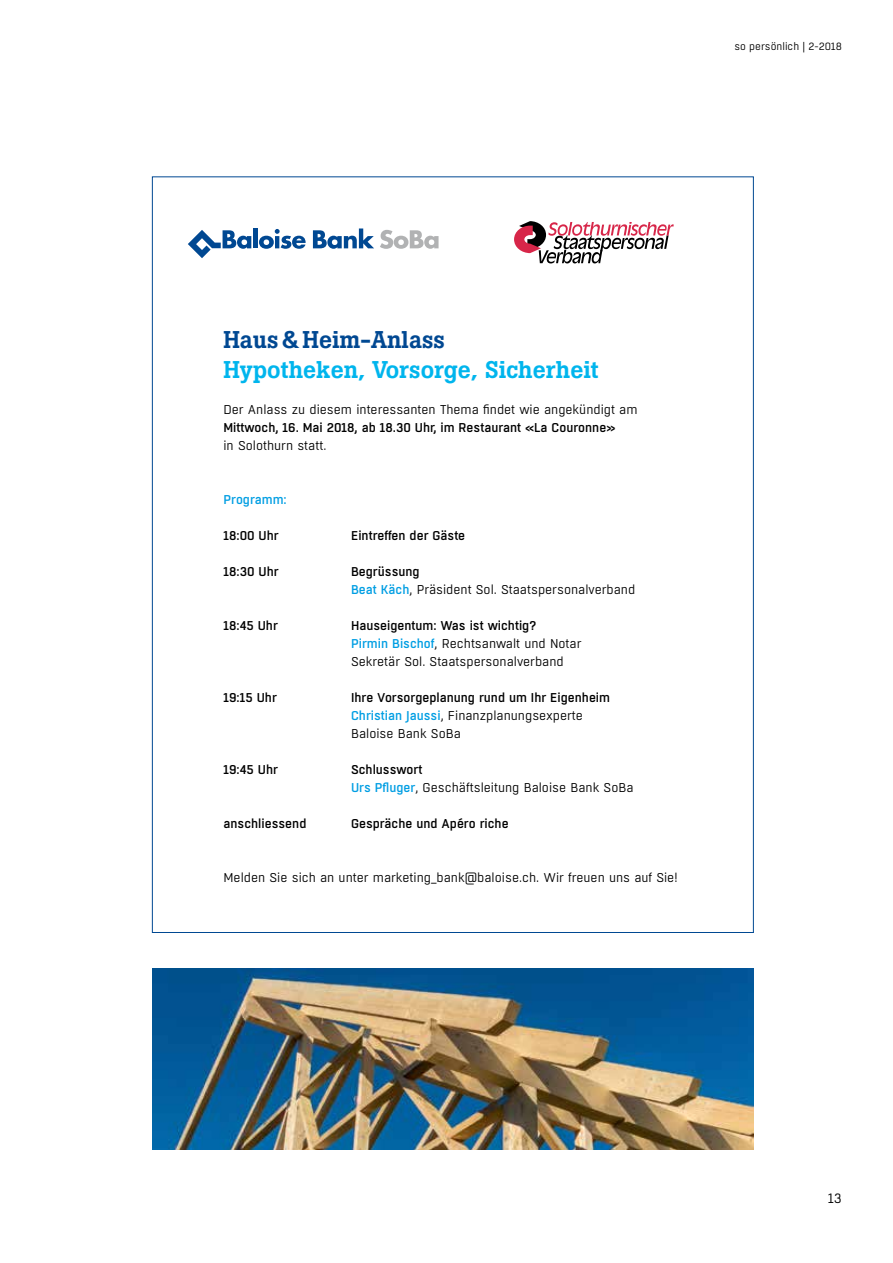
<style>
.page{position:relative;width:893px;height:1263px;background:#fff}
.page>*{position:absolute;margin:0;border:0;box-sizing:border-box;transform-origin:0 0}
.t1{font:500 24px "Boton";color:#00b5ed}
.t2{font:500 24px "Boton";color:#004892}
.t3{font:13.5px "Boxed";color:#000}
.t4{font:12.75px/18px "Boxed";color:#000}
.t5{font:500 12.75px/18px "Boxed";color:#000}
.t6{font:500 12.75px "Boxed";color:#009ee3}
.t7{font:10.5px "Boxed";color:#000}
.s1{font-weight:500}
.s2{font-weight:500;color:#009ee3}
.s3{color:#009ee3}
.s4{font-weight:400}
</style>
<div class="page">
<svg style="left:514px;top:221px;width:160px;height:42px"></svg>
<svg style="left:188px;top:230px;width:63px;height:28px"></svg>
<div style="left:253px;top:228px;width:5px;height:20px;background:#004892"></div>
<svg style="left:259px;top:229px;width:47px;height:20px"></svg>
<svg style="left:313px;top:228px;width:61px;height:21px"></svg>
<svg style="left:380px;top:230px;width:59px;height:19px"></svg>
<img style="left:152px;top:969px;width:602px;height:180px">
<p class="t7" style="left:734px;top:40px;width:109px">so persönlich | 2-2018</p>
<h1 class="t2" style="left:223px;top:325px;width:223px">Haus&amp;Heim-Anlass</h1>
<h1 class="t1" style="left:223px;top:355px;width:377px">Hypotheken, Vorsorge, Sicherheit</h1>
<p class="t4" style="left:223px;top:401px;width:416px">Der Anlass zu diesem interessanten Thema findet wie angekündigt am</p>
<p class="t5" style="left:223px;top:419px;width:393px">Mittwoch, 16. Mai 2018, ab 18.30 Uhr, im Restaurant «La Couronne»</p>
<p class="t4" style="left:223px;top:437px;width:104px">in Solothurn statt.</p>
<p class="t6" style="left:223px;top:491px;width:65px">Programm:</p>
<p class="t5" style="left:223px;top:527px;width:57px">18:00 Uhr</p>
<p class="t5" style="left:351px;top:527px;width:116px">Eintreffen der Gäste</p>
<p class="t5" style="left:223px;top:563px;width:57px">18:30 Uhr</p>
<p class="t4" style="left:351px;top:563px;width:286px"><span class="s1">Begrüssung<br></span><span class="s2">Beat Käch</span>, Präsident Sol. Staatspersonalverband</p>
<p class="t5" style="left:223px;top:617px;width:56px">18:45 Uhr</p>
<p class="t4" style="left:351px;top:617px;width:232px"><span class="s1">Hauseigentum: Was ist wichtig?<br></span><span class="s2">Pirmin Bischof</span>, Rechtsanwalt und Notar<br>Sekretär Sol. Staatspersonalverband</p>
<p class="t5" style="left:223px;top:689px;width:55px">19:15 Uhr</p>
<p class="t5" style="left:351px;top:689px;width:261px">Ihre Vorsorgeplanung rund um Ihr Eigenheim<br><span class="s3">Christian Jaussi</span><span class="s4">, Finanzplanungsexperte<br>Baloise Bank SoBa</span></p>
<p class="t5" style="left:223px;top:761px;width:56px">19:45 Uhr</p>
<p class="t4" style="left:351px;top:761px;width:284px"><span class="s1">Schlusswort<br></span><span class="s2">Urs Pfluger</span>, Geschäftsleitung Baloise Bank SoBa</p>
<p class="t5" style="left:223px;top:815px;width:84px">anschliessend</p>
<p class="t5" style="left:351px;top:815px;width:159px">Gespräche und Apéro riche</p>
<p class="t4" style="left:223px;top:869px;width:456px">Melden Sie sich an unter marketing_bank@baloise.ch. Wir freuen uns auf Sie!</p>
<p class="t3" style="left:828px;top:1189px;width:15px">13</p>
</div>
